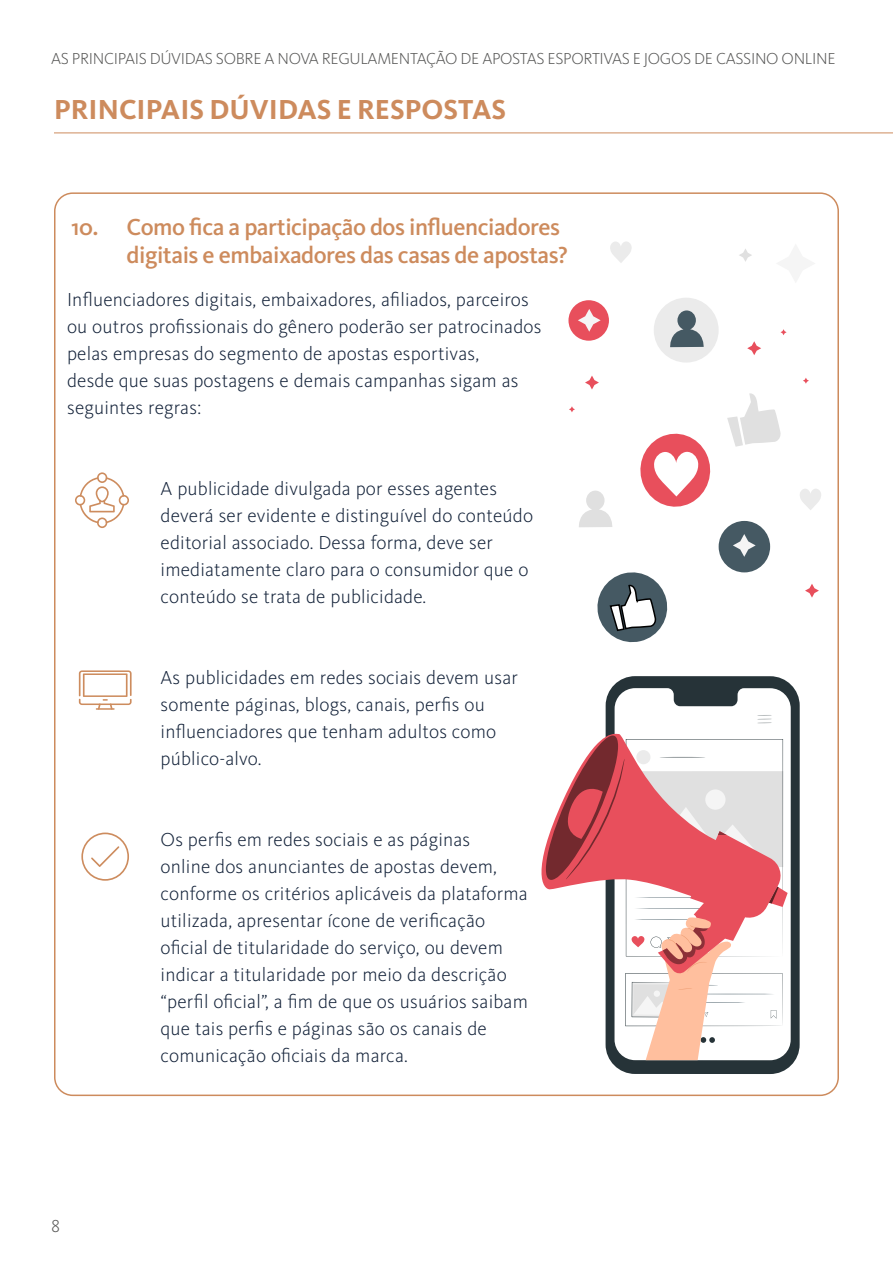
<style>
.page{position:relative;width:893px;height:1263px;background:#fff}
.page>*{position:absolute;margin:0;border:0;box-sizing:border-box;transform-origin:0 0}
.t1{font:700 28.5px "Kievit OT";color:#cd8b5d}
.t2{font:500 24px/28.8px "Kievit OT";letter-spacing:-.02em;color:#cd8b5d}
.t3{font:300 19.5px/27px "Kievit OT";letter-spacing:.01em;color:#14233a}
.t4{font:300 18px "Kievit OT";color:#575756}
.t5{font:300 16.5px "Kievit OT";letter-spacing:-.02em;color:#575756}
</style>
<div class="page">
<hr style="left:54px;top:133px;width:839px;height:1px;background:#cd8b5d">
<svg style="left:75px;top:472px;width:54px;height:56px"></svg>
<svg style="left:79px;top:670px;width:53px;height:40px"></svg>
<svg style="left:81px;top:832px;width:48px;height:49px"></svg>
<div style="left:606px;top:676px;width:194px;height:398px;background:#263338;border-radius:29px"></div>
<svg style="left:614px;top:688px;width:177px;height:362px;fill:#fff"></svg>
<svg style="left:757px;top:715px;width:15px;height:9px"></svg>
<svg style="left:541px;top:732px;width:247px;height:328px"></svg>
<div style="left:654px;top:298px;width:65px;height:65px;background:#ebebeb;border-radius:50%"></div>
<svg style="left:579px;top:490px;width:34px;height:37px"></svg>
<svg style="left:670px;top:310px;width:34px;height:37px"></svg>
<div style="left:568px;top:300px;width:41px;height:41px;background:#e84f5c;border-radius:50%"></div>
<svg style="left:780px;top:329px;width:7px;height:6px"></svg>
<svg style="left:803px;top:378px;width:6px;height:6px"></svg>
<svg style="left:569px;top:406px;width:6px;height:6px"></svg>
<svg style="left:747px;top:341px;width:14px;height:14px"></svg>
<svg style="left:585px;top:376px;width:14px;height:13px"></svg>
<svg style="left:805px;top:584px;width:14px;height:14px"></svg>
<div style="left:719px;top:521px;width:51px;height:51px;background:#455963;border-radius:50%"></div>
<svg style="left:727px;top:393px;width:54px;height:54px"></svg>
<svg style="left:597px;top:572px;width:71px;height:71px"></svg>
<svg style="left:800px;top:489px;width:21px;height:21px"></svg>
<svg style="left:610px;top:241px;width:22px;height:22px"></svg>
<svg style="left:640px;top:433px;width:71px;height:74px"></svg>
<svg style="left:739px;top:249px;width:13px;height:13px"></svg>
<svg style="left:578px;top:309px;width:23px;height:23px"></svg>
<svg style="left:733px;top:534px;width:23px;height:23px"></svg>
<p class="t5" style="left:51px;top:49px;width:786px">AS PRINCIPAIS DÚVIDAS SOBRE A NOVA REGULAMENTAÇÃO DE APOSTAS ESPORTIVAS E JOGOS DE CASSINO ONLINE</p>
<h1 class="t1" style="left:54px;top:93px;width:454px">PRINCIPAIS DÚVIDAS E RESPOSTAS</h1>
<p class="t2" style="left:127px;top:212px;width:443px;text-indent:-55px">10. Como fica a participação dos influenciadores digitais e embaixadores das casas de apostas?</p>
<p class="t3" style="left:67px;top:286px;width:476px">Influenciadores digitais, embaixadores, afiliados, parceiros ou outros profissionais do gênero poderão ser patrocinados pelas empresas do segmento de apostas esportivas,<br>desde que suas postagens e demais campanhas sigam as seguintes regras:</p>
<p class="t3" style="left:161px;top:475px;width:374px">A publicidade divulgada por esses agentes deverá ser evidente e distinguível do conteúdo editorial associado. Dessa forma, deve ser imediatamente claro para o consumidor que o conteúdo se trata de publicidade.</p>
<p class="t3" style="left:161px;top:664px;width:359px">As publicidades em redes sociais devem usar somente páginas, blogs, canais, perfis ou influenciadores que tenham adultos como público-alvo.</p>
<p class="t4" style="left:51px;top:1216px;width:11px">8</p>
<p class="t3" style="left:161px;top:826px;width:369px">Os perfis em redes sociais e as páginas<br>online dos anunciantes de apostas devem, conforme os critérios aplicáveis da plataforma utilizada, apresentar ícone de verificação oficial de titularidade do serviço, ou devem indicar a titularidade por meio da descrição “perfil oficial”, a fim de que os usuários saibam que tais perfis e páginas são os canais de comunicação oficiais da marca.</p>
</div>
